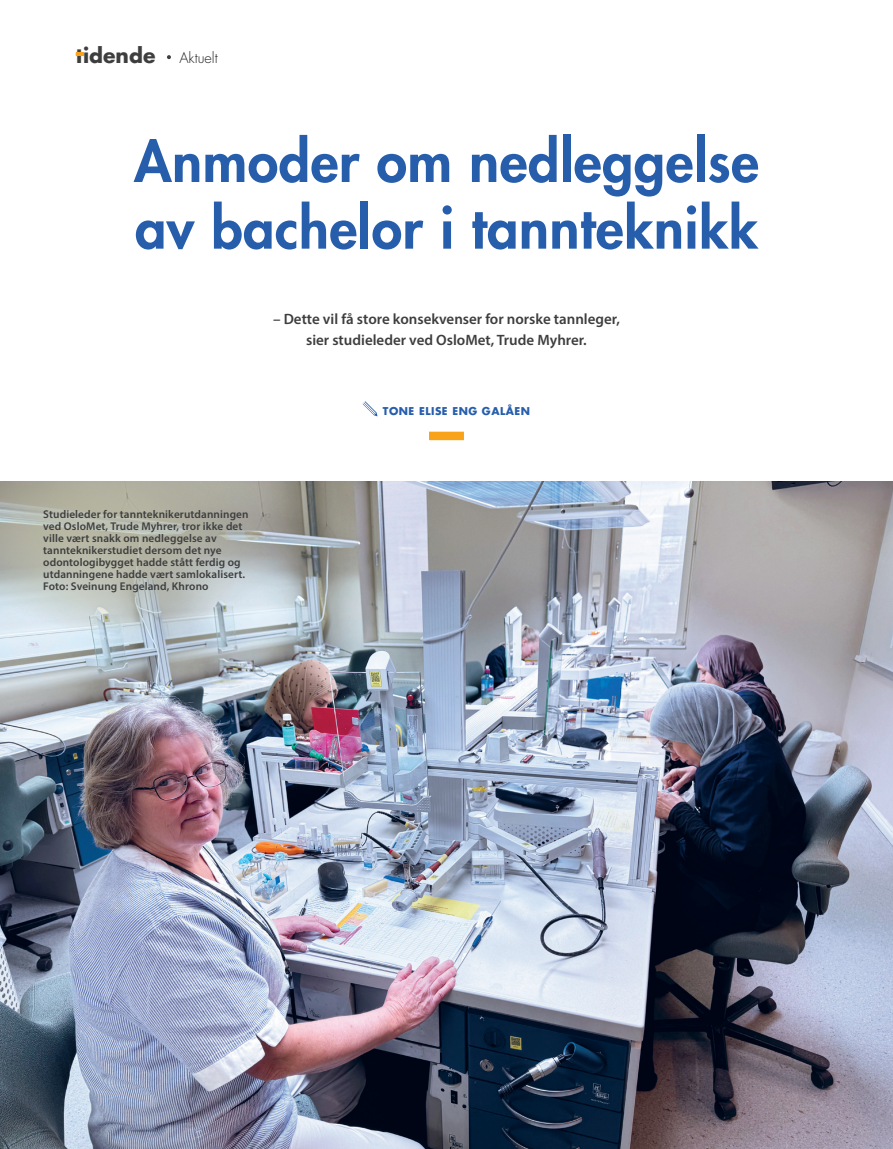
<style>
.page{position:relative;width:893px;height:1149px;background:#fff}
.page>*{position:absolute;margin:0;border:0;box-sizing:border-box;transform-origin:0 0}
.t1{font:800 55.5px/66.6px "Futura Std";letter-spacing:.01em;color:#275eac}
.t2{font:700 20.4px "Futura Std";color:#3e3e3f}
.t3{font:600 15px/20.2px "Myriad Pro";color:#3e3e3f;text-align:center}
.t4{font:300 14.4px "Futura Std";color:#231f20}
.t5{font:600 11.25px/12px "Myriad Pro";letter-spacing:.01em;color:#3e3e3f}
.t6{font:700 10.5px "Futura Std";letter-spacing:.05em;color:#275eac}
</style>
<div class="page">
<svg style="left:167px;top:55px;width:4px;height:4px"></svg>
<svg style="left:76px;top:53px;width:7px;height:3px"></svg>
<img style="left:0;top:481px;width:893px;height:667px">
<svg style="left:0;top:481px;width:285px;height:152px;background:#b8bdb6"></svg>
<div style="left:429px;top:431px;width:35px;height:9px;background:#f9a31b"></div>
<svg style="left:362px;top:401px;width:16px;height:16px"></svg>
<h2 class="t2" style="left:76px;top:42px;width:81px">tidende</h2>
<p class="t4" style="left:179px;top:49px;width:40px">Aktuelt</p>
<h1 class="t1" style="left:134px;top:128px;width:626px">Anmoder om nedleggelse av bachelor i tannteknikk</h1>
<h3 class="t3" style="left:273px;top:309px;width:348px">– Dette vil få store konsekvenser for norske tannleger, sier studieleder ved OsloMet, Trude Myhrer.</h3>
<p class="t5" style="left:43px;top:508px;width:207px">Studieleder for tannteknikerutdanningen ved OsloMet, Trude Myhrer, tror ikke det ville vært snakk om nedleggelse av tannteknikerstudiet dersom det nye odontologibygget hadde stått ferdig og utdanningene hadde vært samlokalisert.<br>Foto: Sveinung Engeland, Khrono</p>
<p class="t6" style="left:383px;top:403px;width:149px">TONE ELISE ENG GALÅEN</p>
</div>
